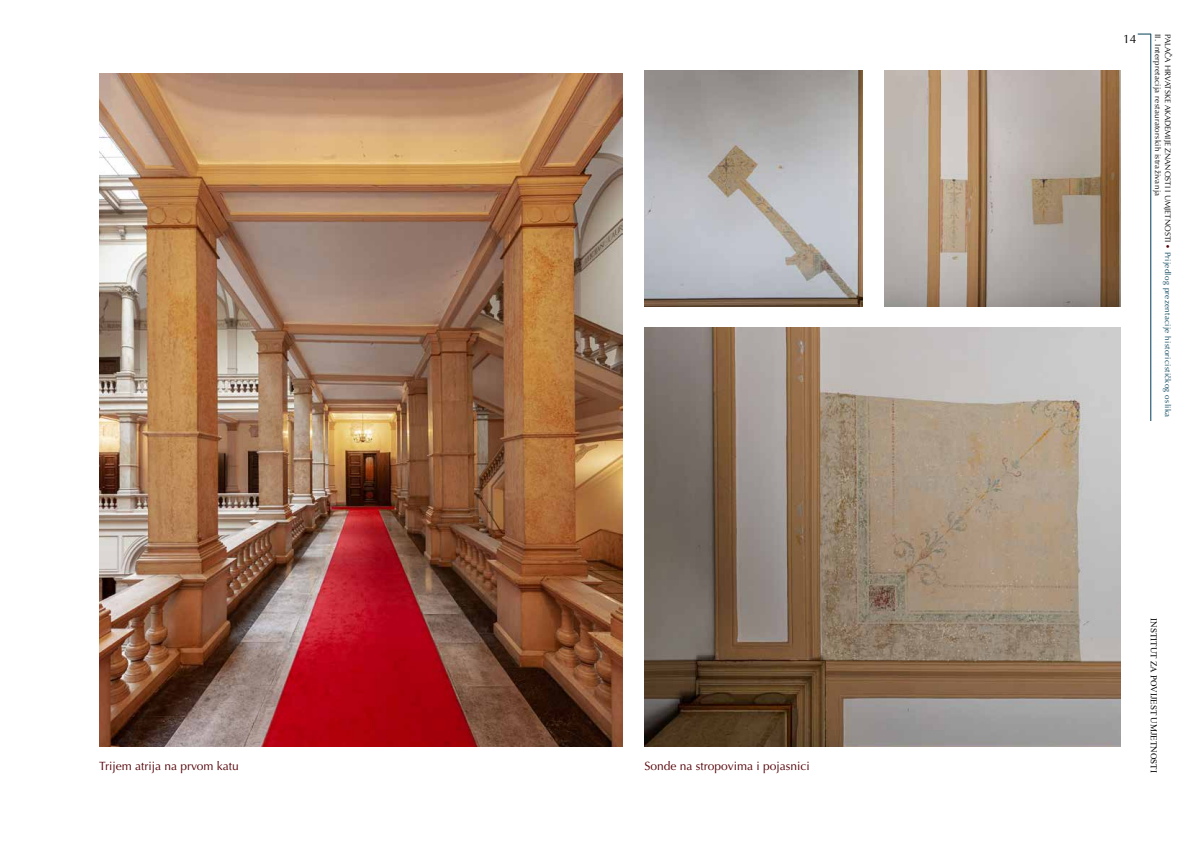
<style>
.page{position:relative;width:1191px;height:842px;background:#fff}
.page>*{position:absolute;margin:0;border:0;box-sizing:border-box;transform-origin:0 0}
.t1{font:12px "Optima LT Pro";color:#540007}
.t2{font:12px "Optima LT Pro";color:#000}
.t3{font:9px "Times New Roman";color:#000}
.t4{font:8px/9.8px "Optima LT Pro";letter-spacing:.04em;color:#000}
.s1{color:#540007}
.s2{color:#003f57}
</style>
<div class="page">
<hr style="left:1150px;top:34px;width:1px;height:387px;background:#003f57">
<svg style="left:1137px;top:34px;width:13px;height:1px"></svg>
<img style="left:99px;top:73px;width:524px;height:673px">
<img style="left:884px;top:71px;width:236px;height:236px">
<img style="left:644px;top:71px;width:218px;height:236px">
<img style="left:644px;top:327px;width:476px;height:419px">
<h1 class="t1" style="left:99px;top:758px;width:141px">Trijem atrija na prvom katu</h1>
<h1 class="t1" style="left:644px;top:758px;width:167px">Sonde na stropovima i pojasnici</h1>
<h1 class="t2" style="left:1123px;top:31px;width:15px">14</h1>
<p class="t4" style="left:1172px;top:34px;width:385px;rotate:90deg">PALAČA HRVATSKE AKADEMIJE ZNANOSTI I UMJETNOSTI <span class="s1">•</span> <span class="s2">Prijedlog prezentacije historicističkog oslika<br></span>II. Interpretacija restauratorskih istraživanja</p>
<p class="t3" style="left:1160px;top:618px;width:156px;rotate:90deg">INSTITUT ZA POVIJEST UMJETNOSTI</p>
</div>
